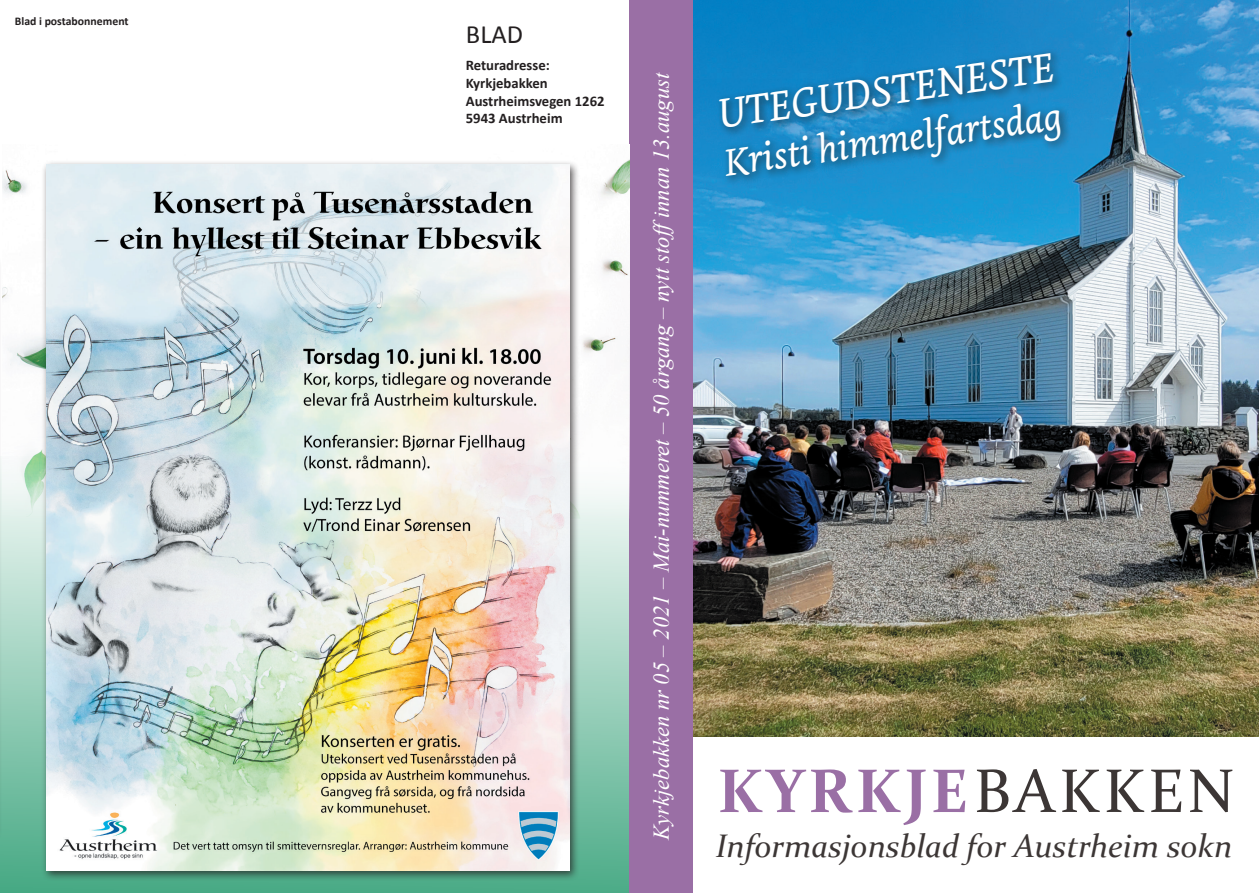
<style>
.page{position:relative;width:1259px;height:893px;background:#fff}
.page>*{position:absolute;margin:0;border:0;box-sizing:border-box;transform-origin:0 0}
.t1{font:61.95px "Constantia";letter-spacing:.06em;color:#3c3635}
.t2{font:italic 43.5px "Dolly Pro";color:#fff}
.t3{font:italic 39.9px "Dolly Pro";color:#fff}
.t4{font:italic 32.7px "Constantia";color:#3c3635}
.t5{font:26.4px "Calibri";color:#231f20}
.t6{font:italic 22.5px "Times New Roman";color:#fff}
.t7{font:700 14.7px/17.7px "Calibri";color:#231f20}
.t8{font:700 11.7px "Calibri";color:#231f20}
.s1{font-weight:700;color:#9a6fa5}
.s2{font-weight:700;font-size:62.1px;color:#9a6fa5}
</style>
<div class="page">
<svg style="left:0;top:519px;width:629px;height:374px;background:#89c7b0"></svg>
<div style="left:629px;top:0;width:64px;height:893px;background:#9a6fa5"></div>
<img style="left:2px;top:160px;width:627px;height:359px">
<img style="left:693px;top:0;width:566px;height:737px">
<div style="left:715px;top:49px;width:356px;height:137px;background:#231f20;opacity:.75"></div>
<hr style="left:0;top:255px;width:3px;height:587px;background:#231f20;opacity:.75">
<div style="left:41px;top:160px;width:538px;height:721px;background:#231f20;opacity:.75"></div>
<img style="left:46px;top:165px;width:523px;height:705px">
<p class="t8" style="left:15px;top:13px;width:115px">Blad i postabonnement</p>
<p class="t5" style="left:466px;top:18px;width:59px">BLAD</p>
<p class="t7" style="left:466px;top:56px;width:140px">Returadresse:<br>Kyrkjebakken<br>Austrheimsvegen 1262<br>5943 Austrheim</p>
<p class="t6" style="left:646px;top:840px;width:768px;rotate:-90deg">Kyrkjebakken nr 05 – 2021 – Mai-nummeret – 50 årgang – nytt stoffinnan 13.august</p>
<h2 class="t2" style="left:714px;top:86px;width:341px;rotate:-8deg">UTEGUDSTENESTE</h2>
<h3 class="t3" style="left:721px;top:137px;width:341px;rotate:-8deg">Kristi himmelfartsdag</h3>
<h1 class="t1" style="left:717px;top:749px;width:518px"><span class="s1">KYRK</span><span class="s2">J</span><span class="s1">E</span>BAKKEN</h1>
<h3 class="t4" style="left:716px;top:823px;width:518px">Informasjonsblad for Austrheim sokn</h3>
</div>
